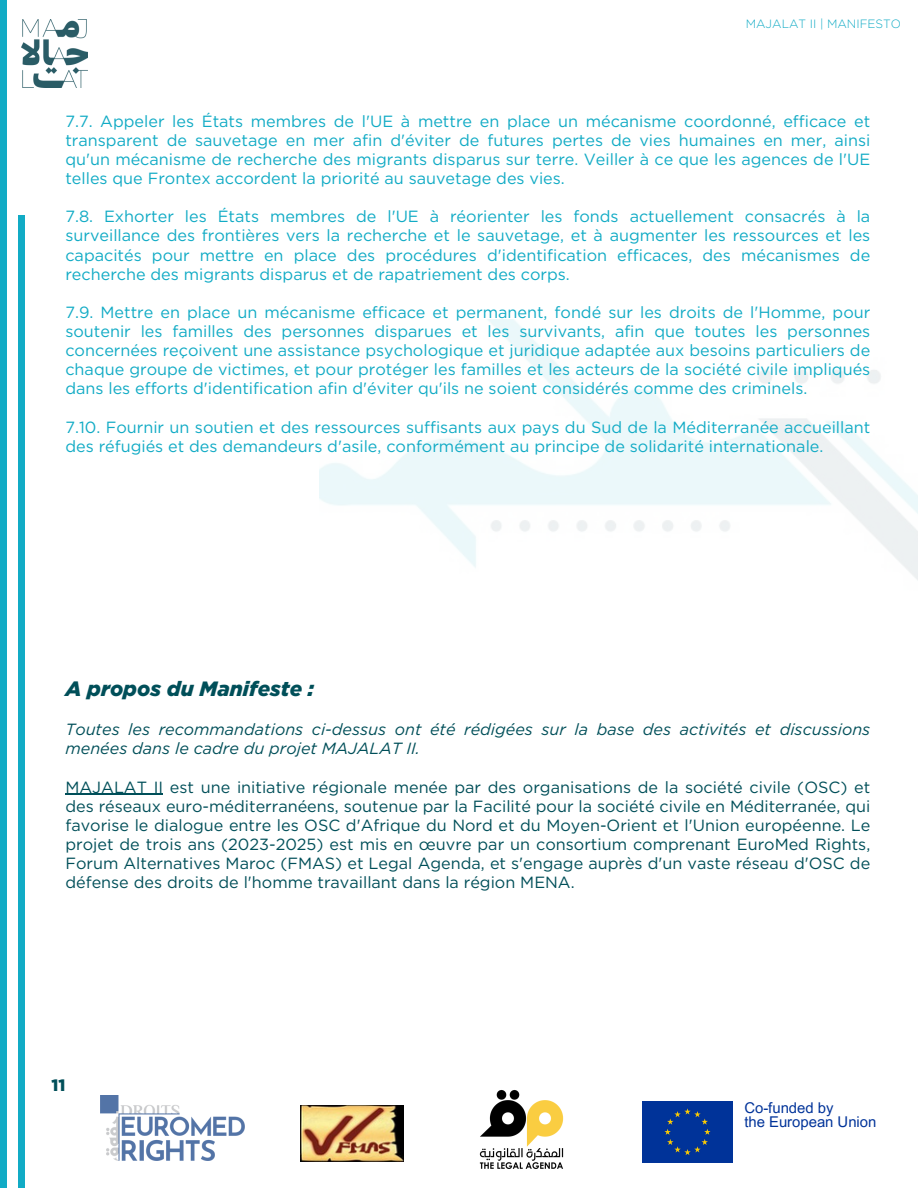
<style>
.page{position:relative;width:918px;height:1188px;background:#fff}
.page>*{position:absolute;margin:0;border:0;box-sizing:border-box;transform-origin:0 0}
.t1{font:italic 900 20.7px "Gotham";color:#004f59}
.t2{font:900 16.5px "Gotham";color:#004f59}
.t3{font:16.2px/19.2px "Gotham";color:#11abc5;text-align:justify}
.t4{font:16.2px/19.2px "Gotham";color:#004f59;text-align:justify}
.t5{font:italic 16.2px/19.2px "Gotham";color:#004f59}
.t6{font:14.85px/14px "Arial MT Pro";color:#039}
.t7{font:300 12px "Gotham";color:#11abc5}
</style>
<div class="page">
<img style="left:22px;top:19px;width:66px;height:69px">
<div style="left:18px;top:216px;width:7px;height:972px;background:#11abc5"></div>
<div style="left:0;top:0;width:7px;height:1188px;background:#11abc5"></div>
<img style="left:100px;top:1095px;width:144px;height:65px">
<img style="left:301px;top:1105px;width:102px;height:56px">
<img style="left:479px;top:1090px;width:85px;height:79px">
<div style="left:643px;top:1101px;width:90px;height:61px;background:#039"></div>
<hr style="left:65px;top:794px;width:98px;height:1px;background:#004f59">
<p class="t7" style="left:746px;top:16px;width:157px">MAJALAT II | MANIFESTO</p>
<h2 class="t3" style="left:65px;top:111px;width:806px">7.7. Appeler les États membres de l'UE à mettre en place un mécanisme coordonné, efficace et transparent de sauvetage en mer afin d'éviter de futures pertes de vies humaines en mer, ainsi qu'un mécanisme de recherche des migrants disparus sur terre. Veiller à ce que les agences de l'UE telles que Frontex accordent la priorité au sauvetage des vies.</h2>
<h1 class="t3" style="left:65px;top:207px;width:806px">7.8. Exhorter les États membres de l'UE à réorienter les fonds actuellement consacrés à la surveillance des frontières vers la recherche et le sauvetage, et à augmenter les ressources et les capacités pour mettre en place des procédures d'identification efficaces, des mécanismes de recherche des migrants disparus et de rapatriement des corps.</h1>
<h2 class="t3" style="left:65px;top:303px;width:806px">7.9. Mettre en place un mécanisme efficace et permanent, fondé sur les droits de l'Homme, pour soutenir les familles des personnes disparues et les survivants, afin que toutes les personnes concernées reçoivent une assistance psychologique et juridique adaptée aux besoins particuliers de chaque groupe de victimes, et pour protéger les familles et les acteurs de la société civile impliqués dans les efforts d'identification afin d'éviter qu'ils ne soient considérés comme des criminels.</h2>
<h2 class="t3" style="left:65px;top:417px;width:806px">7.10. Fournir un soutien et des ressources suffisants aux pays du Sud de la Méditerranée accueillant des réfugiés et des demandeurs d'asile, conformément au principe de solidarité internationale.</h2>
<p class="t1" style="left:65px;top:676px;width:250px">A propos du Manifeste :</p>
<p class="t5" style="left:65px;top:720px;width:806px">Toutes les recommandations ci-dessus ont été rédigées sur la base des activités et discussions menées dans le cadre du projet MAJALAT II.</p>
<p class="t4" style="left:65px;top:777px;width:806px">MAJALAT II est une initiative régionale menée par des organisations de la société civile (OSC) et des réseaux euro-méditerranéens, soutenue par la Facilité pour la société civile en Méditerranée, qui favorise le dialogue entre les OSC d'Afrique du Nord et du Moyen-Orient et l'Union européenne. Le projet de trois ans (2023-2025) est mis en œuvre par un consortium comprenant EuroMed Rights, Forum Alternatives Maroc (FMAS) et Legal Agenda, et s'engage auprès d'un vaste réseau d'OSC de défense des droits de l'homme travaillant dans la région MENA.</p>
<p class="t2" style="left:51px;top:1075px;width:15px">11</p>
<p class="t6" style="left:744px;top:1103px;width:134px">Co-funded by<br>the European Union</p>
</div>
